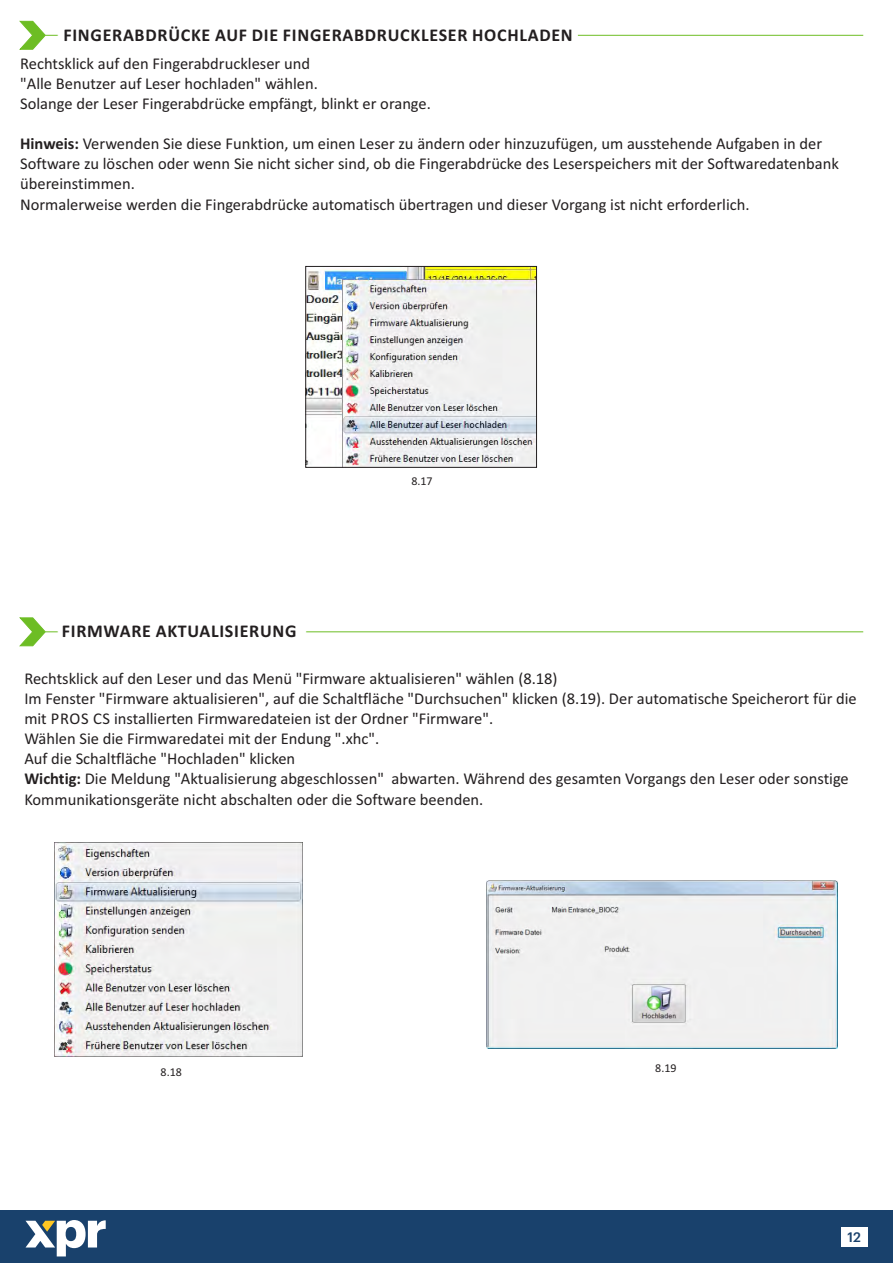
<style>
.page{position:relative;width:893px;height:1263px;background:#fff}
.page>*{position:absolute;margin:0;border:0;box-sizing:border-box;transform-origin:0 0}
.t1{font:700 18px "Calibri";letter-spacing:.04em;color:#231f20}
.t2{font:16.5px/20.1px "Calibri";color:#231f20}
.t3{font:500 13.5px "Graphik";color:#19416c}
.t4{font:12px "Calibri";color:#231f20}
.s1{font-weight:700}
</style>
<div class="page">
<hr style="left:45px;top:631px;width:818px;height:1px;background:#6dbd24">
<div style="left:58px;top:622px;width:248px;height:19px;background:#fff"></div>
<svg style="left:19px;top:617px;width:27px;height:30px"></svg>
<hr style="left:45px;top:35px;width:818px;height:1px;background:#6dbd24">
<div style="left:58px;top:26px;width:519px;height:18px;background:#fff"></div>
<svg style="left:19px;top:20px;width:27px;height:30px"></svg>
<img style="left:307px;top:268px;width:228px;height:198px">
<div style="left:305px;top:266px;width:232px;height:202px;border:1px solid #231f20"></div>
<img style="left:54px;top:843px;width:248px;height:213px">
<img style="left:486px;top:880px;width:351px;height:169px">
<div style="left:0;top:1210px;width:893px;height:53px;background:#19416c"></div>
<svg style="left:26px;top:1220px;width:80px;height:36px"></svg>
<div style="left:841px;top:1227px;width:26px;height:19px;background:#fff"></div>
<p class="t1" style="left:64px;top:27px;width:511px">FINGERABDRÜCKE AUF DIE FINGERABDRUCKLESER HOCHLADEN</p>
<p class="t2" style="left:20px;top:54px;width:412px">Rechtsklick auf den Fingerabdruckleser und<br>"Alle Benutzer auf Leser hochladen" wählen.<br>Solange der Leser Fingerabdrücke empfängt, blinkt er orange.</p>
<p class="t2" style="left:20px;top:135px;width:820px"><span class="s1">Hinweis:</span> Verwenden Sie diese Funktion, um einen Leser zu ändern oder hinzuzufügen, um ausstehende Aufgaben in der Software zu löschen oder wenn Sie nicht sicher sind, ob die Fingerabdrücke des Leserspeichers mit der Softwaredatenbank übereinstimmen.<br>Normalerweise werden die Fingerabdrücke automatisch übertragen und dieser Vorgang ist nicht erforderlich.</p>
<p class="t1" style="left:62px;top:624px;width:236px">FIRMWARE AKTUALISIERUNG</p>
<p class="t4" style="left:411px;top:476px;width:23px">8.17</p>
<p class="t2" style="left:24px;top:669px;width:834px">Rechtsklick auf den Leser und das Menü "Firmware aktualisieren" wählen (8.18)<br>Im Fenster "Firmware aktualisieren", auf die Schaltfläche "Durchsuchen" klicken (8.19). Der automatische Speicherort für die mit PROS CS installierten Firmwaredateien ist der Ordner "Firmware".<br>Wählen Sie die Firmwaredatei mit der Endung ".xhc".<br>Auf die Schaltfläche "Hochladen" klicken<br><span class="s1">Wichtig:</span> Die Meldung "Aktualisierung abgeschlossen" abwarten. Während des gesamten Vorgangs den Leser oder sonstige Kommunikationsgeräte nicht abschalten oder die Software beenden.</p>
<p class="t4" style="left:161px;top:1067px;width:23px">8.18</p>
<p class="t4" style="left:655px;top:1063px;width:23px">8.19</p>
<p class="t3" style="left:847px;top:1230px;width:15px">12</p>
</div>
